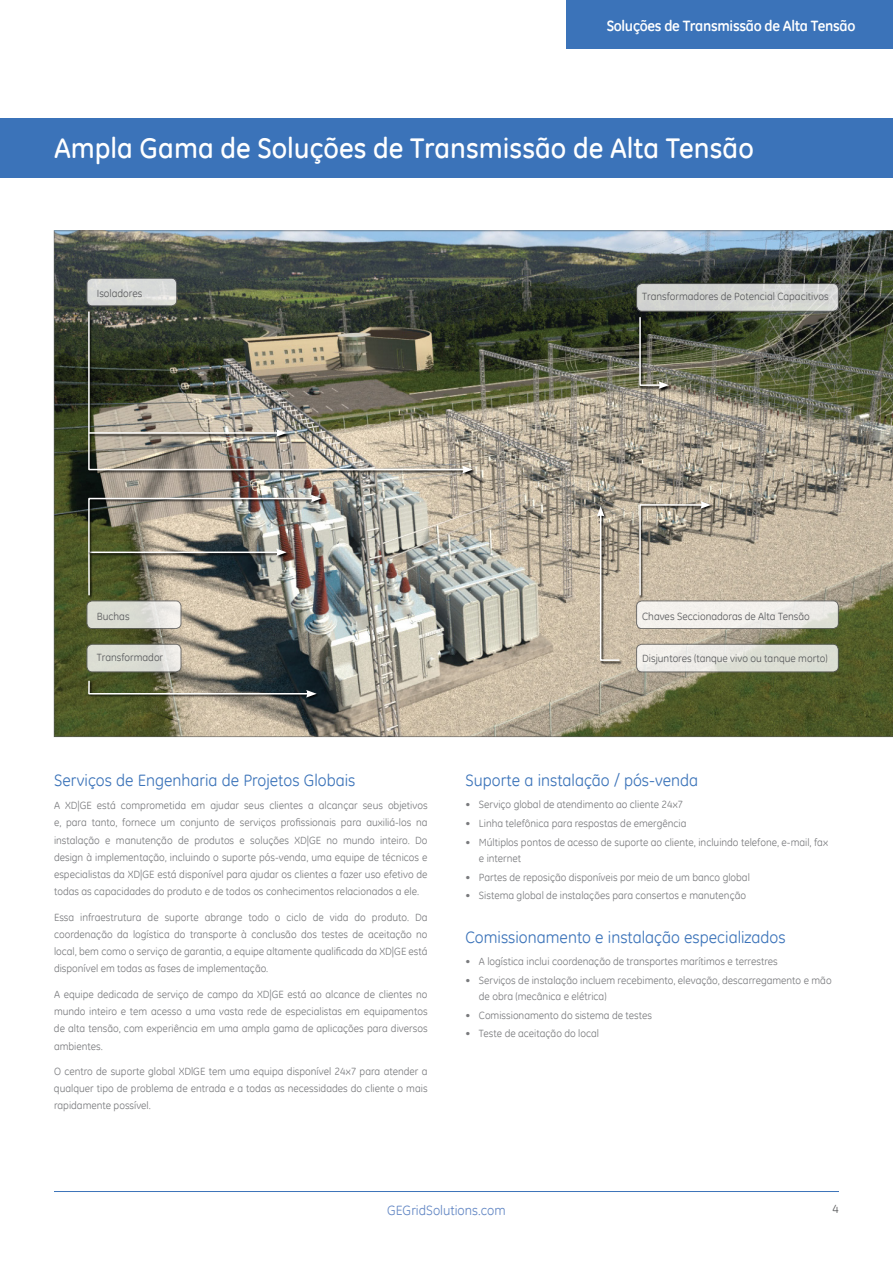
<style>
.page{position:relative;width:893px;height:1263px;background:#fff}
.page>*{position:absolute;margin:0;border:0;box-sizing:border-box;transform-origin:0 0}
.t1{font:500 28.5px "GE Inspira";color:#fff}
.t2{font:16.5px "GE Inspira";color:#3b73b9}
.t3{font:700 15px "GE Inspira";letter-spacing:-.02em;color:#fff}
.t4{font:13.5px "GE Inspira";color:#6387c4}
.t5{font:12px "GE Inspira";color:#58595b}
.t6{font:10.5px/17.2px "GE Inspira";color:#797a7d;text-align:justify}
.t7{font:10.5px "GE Inspira";color:#58595b}
</style>
<div class="page">
<hr style="left:54px;top:1191px;width:785px;height:1px;background:#3b73b9">
<img style="left:54px;top:231px;width:839px;height:506px">
<div style="left:637px;top:284px;width:201px;height:27px;background:#d3d4d1;border-radius:5px"></div>
<div style="left:636px;top:283px;width:203px;height:28px;border:1px solid #58595b;border-radius:5px"></div>
<svg style="left:637px;top:601px;width:201px;height:28px;background:#f0ede9"></svg>
<div style="left:636px;top:601px;width:203px;height:28px;border:1px solid #58595b;border-radius:5px"></div>
<div style="left:637px;top:644px;width:201px;height:28px;background:linear-gradient(to right,#f4f1ee,#d5d9cd);border-radius:5px"></div>
<div style="left:636px;top:644px;width:203px;height:28px;border:1px solid #58595b;border-radius:5px"></div>
<div style="left:0;top:118px;width:893px;height:60px;background:#3b73b9"></div>
<div style="left:88px;top:311px;width:388px;height:165px;background:#000;opacity:.97"></div>
<img style="left:87px;top:310px;width:379px;height:161px">
<svg style="left:462px;top:466px;width:11px;height:7px"></svg>
<div style="left:88px;top:548px;width:202px;height:51px;background:#000;opacity:.97"></div>
<div style="left:88px;top:680px;width:232px;height:21px;background:#000;opacity:.97"></div>
<svg style="left:87px;top:679px;width:230px;height:19px;background:#5d6251"></svg>
<div style="left:89px;top:429px;width:201px;height:11px;background:#000;opacity:.97"></div>
<hr style="left:89px;top:432px;width:189px;height:2px;background:#fff">
<svg style="left:276px;top:429px;width:11px;height:8px"></svg>
<div style="left:88px;top:494px;width:237px;height:61px;background:#000;opacity:.97"></div>
<img style="left:87px;top:495px;width:234px;height:102px">
<div style="left:639px;top:317px;width:33px;height:75px;background:#000;opacity:.97"></div>
<svg style="left:639px;top:316px;width:30px;height:73px;background:#5d604f"></svg>
<div style="left:639px;top:500px;width:75px;height:99px;background:#000;opacity:.97"></div>
<svg style="left:639px;top:501px;width:72px;height:96px;background:#b6ab98"></svg>
<div style="left:596px;top:506px;width:27px;height:158px;background:#000;opacity:.97"></div>
<svg style="left:597px;top:506px;width:24px;height:156px;background:#baae9c"></svg>
<div style="left:87px;top:278px;width:90px;height:28px;background:#d8dad8;border-radius:5px"></div>
<div style="left:87px;top:278px;width:90px;height:28px;border:1px solid #58595b;border-radius:5px"></div>
<div style="left:87px;top:601px;width:94px;height:28px;background:linear-gradient(to right,#d4d7cb,#ece9e6);border-radius:5px"></div>
<div style="left:87px;top:601px;width:94px;height:28px;border:1px solid #58595b;border-radius:5px"></div>
<div style="left:87px;top:644px;width:94px;height:28px;background:linear-gradient(to right,#d7dace,#e4e3df);border-radius:5px"></div>
<div style="left:87px;top:644px;width:94px;height:28px;border:1px solid #58595b;border-radius:5px"></div>
<div style="left:566px;top:0;width:327px;height:49px;background:#3b73b9"></div>
<h3 class="t3" style="left:607px;top:17px;width:250px">Soluções de Transmissão de Alta Tensão</h3>
<h1 class="t1" style="left:54px;top:131px;width:701px">Ampla Gama de Soluções de Transmissão de Alta Tensão</h1>
<p class="t7" style="left:97px;top:286px;width:47px">Isoladores</p>
<p class="t7" style="left:642px;top:290px;width:188px">Transformadores de Potencial Capacitivos</p>
<p class="t7" style="left:97px;top:609px;width:34px">Buchas</p>
<p class="t7" style="left:97px;top:651px;width:68px">Transformador</p>
<p class="t7" style="left:642px;top:609px;width:169px">Chaves Seccionadoras de Alta Tensão</p>
<p class="t7" style="left:642px;top:652px;width:187px">Disjuntores (tanque vivo ou tanque morto)</p>
<h2 class="t2" style="left:54px;top:770px;width:303px">Serviços de Engenharia de Projetos Globais</h2>
<p class="t6" style="left:54px;top:797px;width:375px">A XD|GE está comprometida em ajudar seus clientes a alcançar seus objetivos e, para tanto, fornece um conjunto de serviços profissionais para auxiliá-los na instalação e manutenção de produtos e soluções XD|GE no mundo inteiro. Do design à implementação, incluindo o suporte pós-venda, uma equipe de técnicos e especialistas da XD|GE está disponível para ajudar os clientes a fazer uso efetivo de todas as capacidades do produto e de todos os conhecimentos relacionados a ele.</p>
<p class="t6" style="left:54px;top:908px;width:375px">Essa infraestrutura de suporte abrange todo o ciclo de vida do produto. Da coordenação da logística do transporte à conclusão dos testes de aceitação no local, bem como o serviço de garantia, a equipe altamente qualificada da XD|GE está disponível em todas as fases de implementação.</p>
<p class="t6" style="left:54px;top:985px;width:375px">A equipe dedicada de serviço de campo da XD|GE está ao alcance de clientes no mundo inteiro e tem acesso a uma vasta rede de especialistas em equipamentos de alta tensão, com experiência em uma ampla gama de aplicações para diversos ambientes.</p>
<p class="t6" style="left:54px;top:1062px;width:375px">O centro de suporte global XDlGE tem uma equipa disponível 24x7 para atender a qualquer tipo de problema de entrada e a todas as necessidades do cliente o mais rapidamente possível.</p>
<h2 class="t2" style="left:465px;top:770px;width:234px">Suporte a instalação / pós-venda</h2>
<p class="t6" style="left:465px;top:796px;width:219px">• Serviço global de atendimento ao cliente 24x7</p>
<p class="t6" style="left:465px;top:814px;width:223px">• Linha telefônica para respostas de emergência</p>
<p class="t6" style="left:479px;top:833px;width:351px;line-height:16.5px;text-indent:-14px">• Múltiplos pontos de acesso de suporte ao cliente, incluindo telefone, e-mail, fax e internet</p>
<p class="t6" style="left:465px;top:868px;width:286px">• Partes de reposição disponíveis por meio de um banco global</p>
<p class="t6" style="left:465px;top:887px;width:282px">• Sistema global de instalações para consertos e manutenção</p>
<h2 class="t2" style="left:465px;top:927px;width:322px">Comissionamento e instalação especializados</h2>
<p class="t6" style="left:465px;top:952px;width:314px">• A logística inclui coordenação de transportes marítimos e terrestres</p>
<p class="t6" style="left:479px;top:971px;width:354px;line-height:16.5px;text-indent:-14px">• Serviços de instalação incluem recebimento, elevação, descarregamento e mão de obra (mecânica e elétrica)</p>
<p class="t6" style="left:465px;top:1006px;width:188px">• Comissionamento do sistema de testes</p>
<p class="t6" style="left:465px;top:1025px;width:135px">• Teste de aceitação do local</p>
<p class="t4" style="left:387px;top:1201px;width:120px">GEGridSolutions.com</p>
<p class="t5" style="left:833px;top:1201px;width:8px">4</p>
</div>
